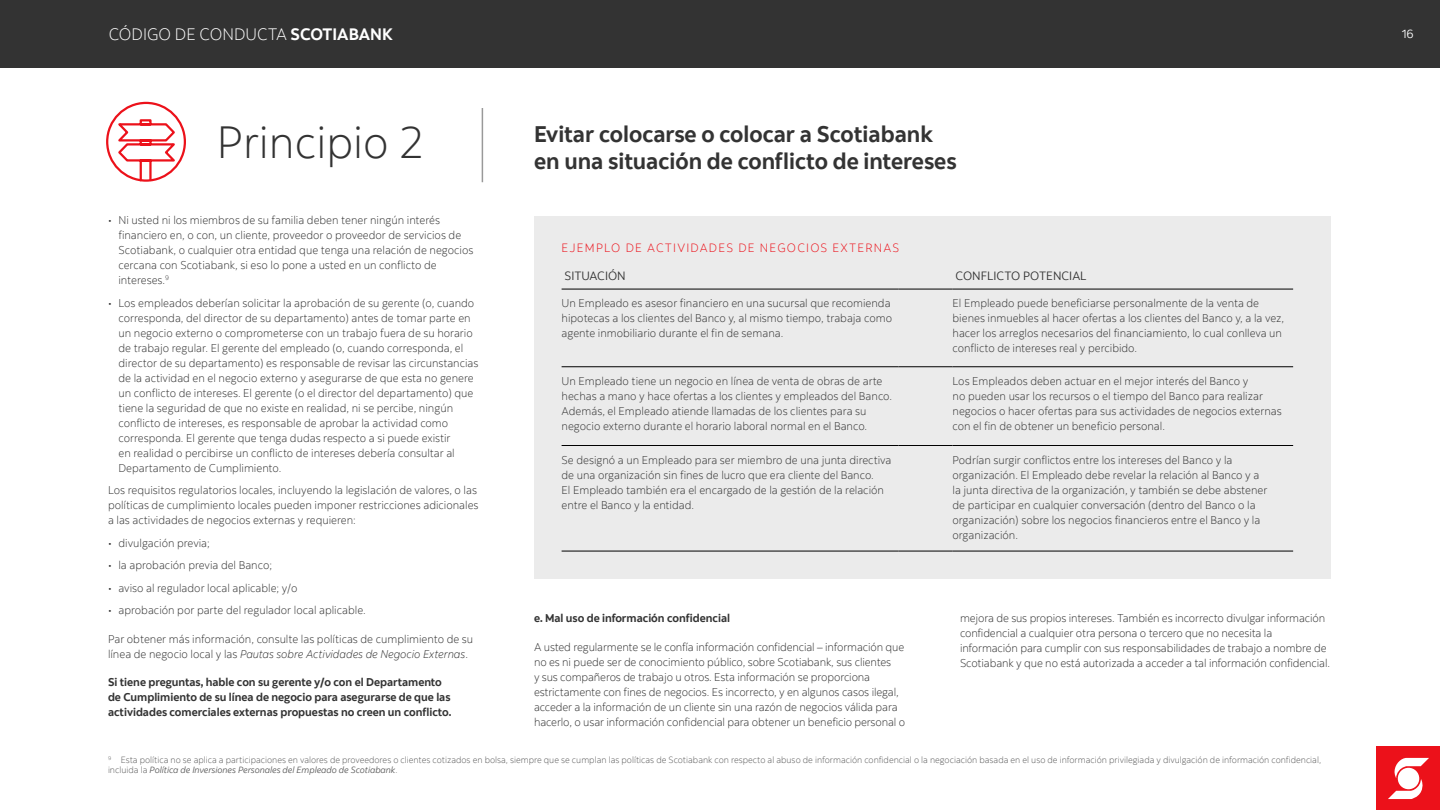
<style>
.page{position:relative;width:1440px;height:810px;background:#fff}
.page>*{position:absolute;margin:0;border:0;box-sizing:border-box;transform-origin:0 0}
.t1{font:300 45px "Scotia";color:#333}
.t2{font:700 22.5px/27px "Scotia";color:#333}
.t3{font:300 16.5px "Scotia";color:#fff}
.t4{font:300 12px "Scotia";letter-spacing:.1em;color:#ec111a}
.t5{font:12px "Scotia";color:#333}
.t6{font:12px "Scotia";color:#fff}
.t7{font:300 11.25px/15px "Scotia";color:#333}
.t8{font:700 11.25px/15px "Scotia";color:#333}
.t9{font:300 9px/10.8px "Scotia";color:#5c5c5c}
.s1{font-weight:700}
.s2{font-style:italic}
.s3{font-weight:400;font-style:italic}
</style>
<div class="page">
<div style="left:1377px;top:747px;width:63px;height:63px;background:#ec111a"></div>
<svg style="left:1388px;top:758px;width:41px;height:41px"></svg>
<div style="left:1398px;top:768px;width:21px;height:21px;background:#fff;border-radius:50%"></div>
<div style="left:0;top:0;width:1440px;height:68px;background:#333"></div>
<div style="left:106px;top:102px;width:80px;height:80px;border:2px solid #ec111a;border-radius:50%"></div>
<svg style="left:114px;top:118px;width:65px;height:64px"></svg>
<hr style="left:482px;top:108px;width:1px;height:74px;background:#333">
<div style="left:535px;top:216px;width:796px;height:362px;background:#ebebeb"></div>
<hr style="left:562px;top:367px;width:337px;height:1px;background:#000">
<hr style="left:899px;top:367px;width:54px;height:1px;background:#000">
<hr style="left:953px;top:367px;width:340px;height:1px;background:#000">
<hr style="left:562px;top:445px;width:337px;height:1px;background:#000">
<hr style="left:899px;top:445px;width:54px;height:1px;background:#000">
<hr style="left:953px;top:445px;width:340px;height:1px;background:#000">
<hr style="left:562px;top:551px;width:337px;height:1px;background:#000">
<hr style="left:899px;top:551px;width:54px;height:1px;background:#000">
<hr style="left:953px;top:551px;width:340px;height:1px;background:#000">
<hr style="left:562px;top:289px;width:337px;height:1px;background:#000">
<hr style="left:899px;top:289px;width:54px;height:1px;background:#000">
<hr style="left:953px;top:289px;width:340px;height:1px;background:#000">
<h3 class="t3" style="left:109px;top:24px;width:286px">CÓDIGO DE CONDUCTA <span class="s1">SCOTIABANK</span></h3>
<p class="t6" style="left:1402px;top:26px;width:14px">16</p>
<h1 class="t1" style="left:217px;top:115px;width:208px">Principio 2</h1>
<p class="t7" style="left:118px;top:213px;width:356px;text-indent:-10px">• Ni usted ni los miembros de su familia deben tener ningún interés financiero en, o con, un cliente, proveedor o proveedor de servicios de Scotiabank, o cualquier otra entidad que tenga una relación de negocios cercana con Scotiabank, si eso lo pone a usted en un conflicto de intereses.<sup>9</sup></p>
<p class="t7" style="left:118px;top:295px;width:362px;text-indent:-10px">• Los empleados deberían solicitar la aprobación de su gerente (o, cuando corresponda, del director de su departamento) antes de tomar parte en un negocio externo o comprometerse con un trabajo fuera de su horario de trabajo regular. El gerente del empleado (o, cuando corresponda, el director de su departamento) es responsable de revisar las circunstancias de la actividad en el negocio externo y asegurarse de que esta no genere un conflicto de intereses. El gerente (o el director del departamento) que tiene la seguridad de que no existe en realidad, ni se percibe, ningún conflicto de intereses, es responsable de aprobar la actividad como corresponda. El gerente que tenga dudas respecto a si puede existir<br>en realidad o percibirse un conflicto de intereses debería consultar al Departamento de Cumplimiento.</p>
<p class="t7" style="left:108px;top:483px;width:372px">Los requisitos regulatorios locales, incluyendo la legislación de valores, o las políticas de cumplimiento locales pueden imponer restricciones adicionales a las actividades de negocios externas y requieren:</p>
<p class="t7" style="left:108px;top:535px;width:103px">• divulgación previa;</p>
<p class="t7" style="left:108px;top:558px;width:166px">• la aprobación previa del Banco;</p>
<p class="t7" style="left:108px;top:580px;width:191px">• aviso al regulador local aplicable; y/o</p>
<p class="t7" style="left:108px;top:603px;width:259px">• aprobación por parte del regulador local aplicable.</p>
<p class="t7" style="left:108px;top:631px;width:367px">Par obtener más información, consulte las políticas de cumplimiento de su línea de negocio local y las <span class="s2">Pautas sobre Actividades de Negocio Externas</span>.</p>
<p class="t8" style="left:108px;top:675px;width:345px">Si tiene preguntas, hable con su gerente y/o con el Departamento de Cumplimiento de su línea de negocio para asegurarse de que las actividades comerciales externas propuestas no creen un conflicto.</p>
<h2 class="t2" style="left:534px;top:120px;width:424px">Evitar colocarse o colocar a Scotiabank en una situación de conflicto de intereses</h2>
<p class="t4" style="left:562px;top:240px;width:339px">EJEMPLO DE ACTIVIDADES DE NEGOCIOS EXTERNAS</p>
<p class="t5" style="left:565px;top:268px;width:63px">SITUACIÓN</p>
<p class="t5" style="left:956px;top:268px;width:133px">CONFLICTO POTENCIAL</p>
<p class="t7" style="left:562px;top:296px;width:332px">Un Empleado es asesor financiero en una sucursal que recomienda hipotecas a los clientes del Banco y, al mismo tiempo, trabaja como agente inmobiliario durante el fin de semana.</p>
<p class="t7" style="left:953px;top:296px;width:333px">El Empleado puede beneficiarse personalmente de la venta de bienes inmuebles al hacer ofertas a los clientes del Banco y, a la vez, hacer los arreglos necesarios del financiamiento, lo cual conlleva un conflicto de intereses real y percibido.</p>
<p class="t7" style="left:562px;top:374px;width:332px">Un Empleado tiene un negocio en línea de venta de obras de arte hechas a mano y hace ofertas a los clientes y empleados del Banco.<br>Además, el Empleado atiende llamadas de los clientes para su negocio externo durante el horario laboral normal en el Banco.</p>
<p class="t7" style="left:953px;top:374px;width:331px">Los Empleados deben actuar en el mejor interés del Banco y<br>no pueden usar los recursos o el tiempo del Banco para realizar negocios o hacer ofertas para sus actividades de negocios externas con el fin de obtener un beneficio personal.</p>
<p class="t7" style="left:562px;top:452px;width:331px">Se designó a un Empleado para ser miembro de una junta directiva de una organización sin fines de lucro que era cliente del Banco.<br>El Empleado también era el encargado de la gestión de la relación entre el Banco y la entidad.</p>
<p class="t7" style="left:953px;top:452px;width:316px">Podrían surgir conflictos entre los intereses del Banco y la organización. El Empleado debe revelar la relación al Banco y a la junta directiva de la organización, y también se debe abstener de participar en cualquier conversación (dentro del Banco o la organización) sobre los negocios financieros entre el Banco y la organización.</p>
<p class="t8" style="left:534px;top:611px;width:198px">e. Mal uso de información confidencial</p>
<p class="t7" style="left:534px;top:639px;width:373px">A usted regularmente se le confía información confidencial – información que no es ni puede ser de conocimiento público, sobre Scotiabank, sus clientes<br>y sus compañeros de trabajo u otros. Esta información se proporciona estrictamente con fines de negocios. Es incorrecto, y en algunos casos ilegal, acceder a la información de un cliente sin una razón de negocios válida para hacerlo, o usar información confidencial para obtener un beneficio personal o</p>
<p class="t7" style="left:960px;top:611px;width:372px">mejora de sus propios intereses. También es incorrecto divulgar información confidencial a cualquier otra persona o tercero que no necesita la información para cumplir con sus responsabilidades de trabajo a nombre de Scotiabank y que no está autorizada a acceder a tal información confidencial.</p>
<p class="t9" style="left:108px;top:754px;width:1215px"><sup>9</sup> Esta política no se aplica a participaciones en valores de proveedores o clientes cotizados en bolsa, siempre que se cumplan las políticas de Scotiabank con respecto al abuso de información confidencial o la negociación basada en el uso de información privilegiada y divulgación de información confidencial, incluida la <span class="s3">Política de Inversiones Personales del Empleado de Scotiabank</span>.</p>
</div>
